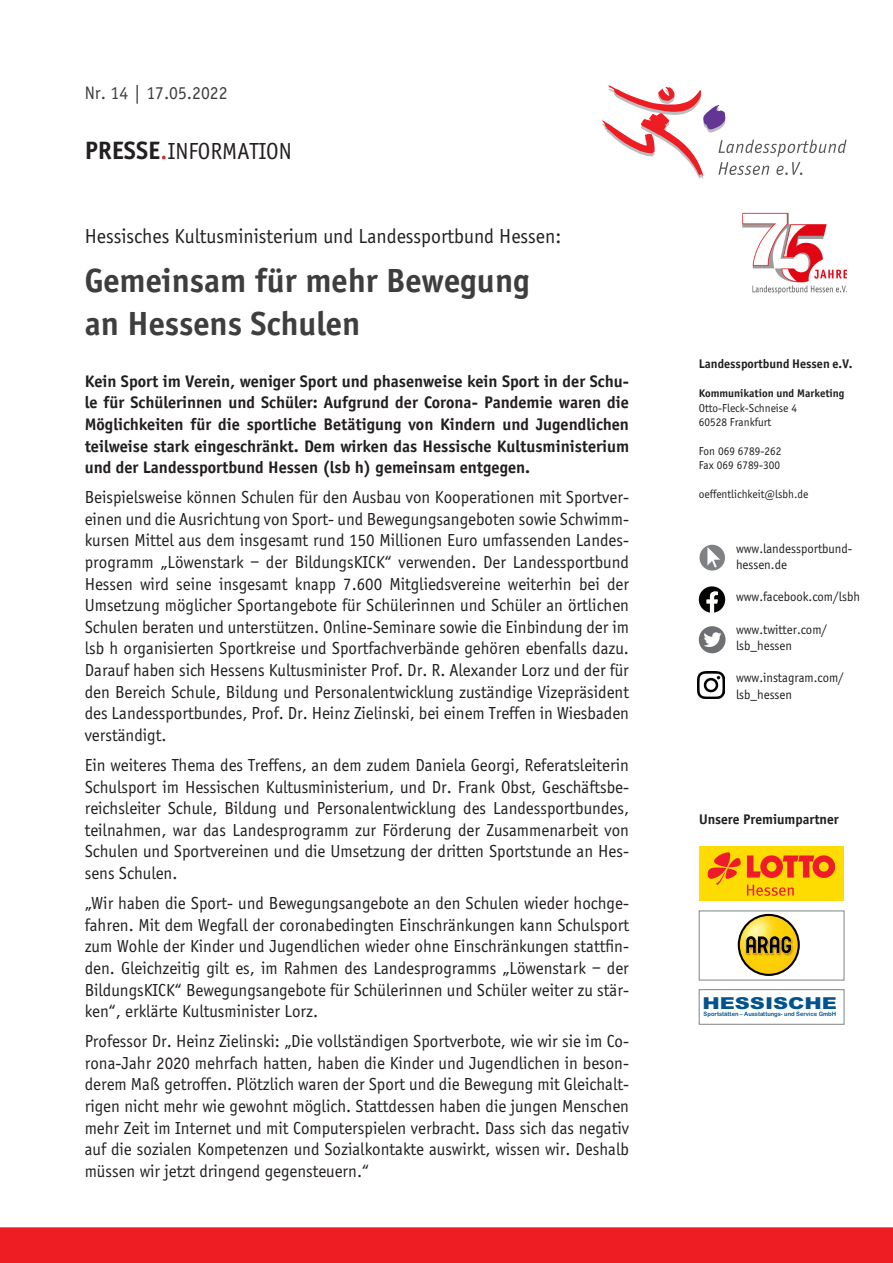
<style>
.page{position:relative;width:893px;height:1263px;background:#fff}
.page>*{position:absolute;margin:0;border:0;box-sizing:border-box;transform-origin:0 0}
.Headline{font:700 36px/43.2px "Sportiv";color:#3e3e3f}
.Grundtext{font:24px "Sportiv";color:#231f20}
.Dachzeile{font:21px "Sportiv";color:#231f20}
.Headline-2{font:18.75px "Sportiv";color:#3e3e3f}
.Grundtext-2{font:18px/21.6px "Sportiv";color:#231f20;text-align:justify}
.Grundtext-3{font:700 18px/21.6px "Sportiv";color:#231f20;text-align:justify}
.t1{font:900 16.5px "Arial";color:#01538e;scale:1.27 1}
.t2{font:700 15px "Sportiv";color:#231f20}
.t3{font:13.5px/16.2px "Sportiv";color:#231f20}
.t4{font:700 13.5px "Sportiv";color:#231f20}
.t5{font:12px "Sportiv";color:#231f20}
.t6{font:700 12px "Sportiv";color:#231f20}
.t7{font:6px "Arial Rounded MT Bold";color:#01538e;scale:.96 1}
.s1{font-weight:700;font-size:27px}
.s2{font-size:27px;color:#d1232a}
</style>
<div class="page">
<div style="left:0;top:1227px;width:893px;height:36px;background:#ee1d23"></div>
<svg style="left:602px;top:85px;width:245px;height:94px"></svg>
<div style="left:699px;top:846px;width:145px;height:55px;background:#ffdc01"></div>
<svg style="left:747px;top:855px;width:88px;height:23px"></svg>
<svg style="left:708px;top:852px;width:33px;height:33px"></svg>
<svg style="left:747px;top:885px;width:47px;height:11px"></svg>
<svg style="left:738px;top:914px;width:62px;height:62px"></svg>
<img style="left:740px;top:916px;width:58px;height:58px;border-radius:29px">
<svg style="left:746px;top:936px;width:45px;height:17px"></svg>
<div style="left:699px;top:910px;width:145px;height:70px;border:1px solid #808285"></div>
<div style="left:699px;top:989px;width:145px;height:36px;border:1px solid #808285"></div>
<svg style="left:699px;top:586px;width:26px;height:27px"></svg>
<img style="left:699px;top:626px;width:26px;height:27px;border-radius:13px">
<img style="left:699px;top:545px;width:26px;height:26px;border-radius:13px">
<img style="left:698px;top:672px;width:27px;height:27px">
<img style="left:742px;top:212px;width:104px;height:83px">
<p class="Headline-2" style="left:85px;top:83px;width:144px">Nr. 14 | 17.05.2022</p>
<p class="Grundtext" style="left:85px;top:138px;width:209px"><span class="s1">PRESSE</span><span class="s2">.</span>INFORMATION</p>
<p class="Dachzeile" style="left:85px;top:225px;width:478px">Hessisches Kultusministerium und Landessportbund Hessen:</p>
<p class="Headline" style="left:85px;top:258px;width:447px">Gemeinsam für mehr Bewegung an Hessens Schulen</p>
<p class="Grundtext-3" style="left:85px;top:370px;width:546px">Kein Sport im Verein, weniger Sport und phasenweise kein Sport in der Schu&shy;le für Schülerinnen und Schüler: Aufgrund der Corona- Pandemie waren die Möglichkeiten für die sportliche Betätigung von Kindern und Jugendlichen teilweise stark eingeschränkt. Dem wirken das Hessische Kultusministerium und der Landessportbund Hessen (lsb h) gemeinsam entgegen.</p>
<p class="Grundtext-2" style="left:85px;top:487px;width:546px">Beispielsweise können Schulen für den Ausbau von Kooperationen mit Sportver&shy;einen und die Ausrichtung von Sport- und Bewegungsangeboten sowie Schwimm&shy;kursen Mittel aus dem insgesamt rund 150 Millionen Euro umfassenden Landes&shy;programm „Löwenstark – der BildungsKICK“ verwenden. Der Landessportbund Hessen wird seine insgesamt knapp 7.600 Mitgliedsvereine weiterhin bei der Umsetzung möglicher Sportangebote für Schülerinnen und Schüler an örtlichen Schulen beraten und unterstützen. Online-Seminare sowie die Einbindung der im lsb h organisierten Sportkreise und Sportfachverbände gehören ebenfalls dazu.<br>Darauf haben sich Hessens Kultusminister Prof. Dr. R. Alexander Lorz und der für den Bereich Schule, Bildung und Personalentwicklung zuständige Vizepräsident des Landessportbundes, Prof. Dr. Heinz Zielinski, bei einem Treffen in Wiesbaden verständigt.</p>
<p class="Grundtext-2" style="left:85px;top:754px;width:546px">Ein weiteres Thema des Treffens, an dem zudem Daniela Georgi, Referatsleiterin Schulsport im Hessischen Kultusministerium, und Dr. Frank Obst, Geschäftsbe&shy;reichsleiter Schule, Bildung und Personalentwicklung des Landessportbundes, teilnahmen, war das Landesprogramm zur Förderung der Zusammenarbeit von Schulen und Sportvereinen und die Umsetzung der dritten Sportstunde an Hes&shy;sens Schulen.</p>
<p class="Grundtext-2" style="left:85px;top:892px;width:546px">„Wir haben die Sport- und Bewegungsangebote an den Schulen wieder hochge&shy;fahren. Mit dem Wegfall der coronabedingten Einschränkungen kann Schulsport zum Wohle der Kinder und Jugendlichen wieder ohne Einschränkungen stattfin&shy;den. Gleichzeitig gilt es, im Rahmen des Landesprogramms „Löwenstark – der BildungsKICK“ Bewegungsangebote für Schülerinnen und Schüler weiter zu stär&shy;ken“, erklärte Kultusminister Lorz.</p>
<p class="Grundtext-2" style="left:85px;top:1031px;width:546px">Professor Dr. Heinz Zielinski: „Die vollständigen Sportverbote, wie wir sie im Co&shy;rona-Jahr 2020 mehrfach hatten, haben die Kinder und Jugendlichen in beson&shy;derem Maß getroffen. Plötzlich waren der Sport und die Bewegung mit Gleichalt&shy;rigen nicht mehr wie gewohnt möglich. Stattdessen haben die jungen Menschen mehr Zeit im Internet und mit Computerspielen verbracht. Dass sich das negativ auf die sozialen Kompetenzen und Sozialkontakte auswirkt, wissen wir. Deshalb müssen wir jetzt dringend gegensteuern.“</p>
<p class="t4" style="left:699px;top:356px;width:155px">Landessportbund Hessen e.V.</p>
<p class="t6" style="left:699px;top:386px;width:147px">Kommunikation und Marketing</p>
<p class="t5" style="left:699px;top:401px;width:100px">Otto-Fleck-Schneise 4</p>
<p class="t5" style="left:699px;top:415px;width:74px">60528 Frankfurt</p>
<p class="t5" style="left:699px;top:444px;width:84px">Fon 069 6789-262</p>
<p class="t5" style="left:699px;top:459px;width:83px">Fax 069 6789-300</p>
<p class="t5" style="left:699px;top:487px;width:111px">oeffentlichkeit@lsbh.de</p>
<p class="t3" style="left:736px;top:540px;width:118px">www.landessportbund&shy;hessen.de</p>
<p class="t3" style="left:736px;top:589px;width:125px">www.facebook.com/lsbh</p>
<p class="t3" style="left:736px;top:621px;width:93px">www.twitter.com/ lsb_hessen</p>
<p class="t3" style="left:736px;top:670px;width:109px">www.instagram.com/ lsb_hessen</p>
<p class="t2" style="left:699px;top:811px;width:141px">Unsere Premiumpartner</p>
<p class="t1" style="left:702px;top:991px;width:108px">HESSISCHE</p>
<p class="t7" style="left:704px;top:1011px;width:140px">Sportstätten – Ausstattungs- und Service GmbH</p>
</div>
